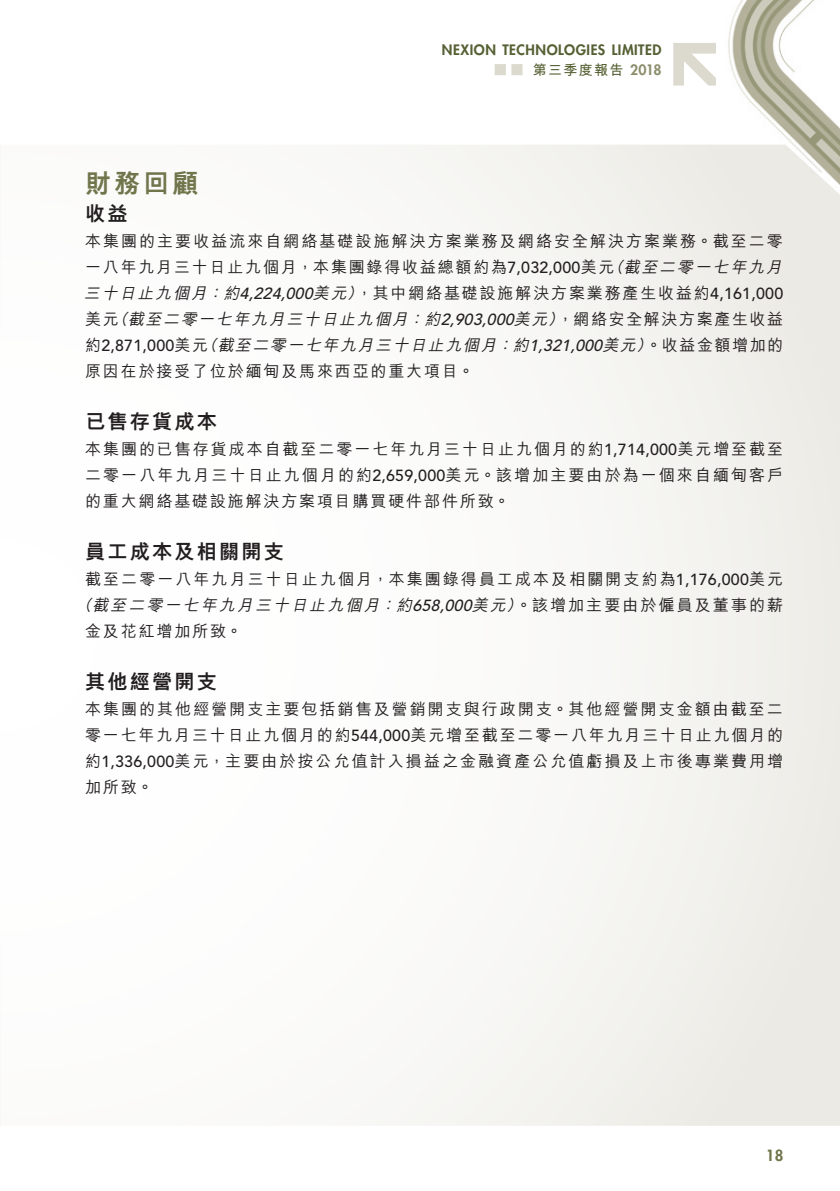
<style>
.page{position:relative;width:840px;height:1191px;background:#fff}
.page>*{position:absolute;margin:0;border:0;box-sizing:border-box;transform-origin:0 0}
._03_H1{font:800 26px "M Hei HK";color:#71754b}
._04___H2{font:800 20px "M Hei HK";letter-spacing:.115em;color:#231f20}
._01_Body_Text{font:500 16px/26px "M Hei HK";letter-spacing:.125em;color:#231f20}
._01_Body_Text-2{font:italic 500 16px "M Hei HK";color:#231f20}
._01_Body_Text-3{font:italic 500 16px "Avenir LT Std";color:#231f20}
._01_Body_Text-4{font:500 16px "M Hei HK";letter-spacing:.1em;color:#231f20}
._01_Body_Text-5{font:500 16px "M Hei HK";letter-spacing:.095em;color:#231f20}
.t1{font:800 15px "Futura Std";color:#71754b}
.t2{font:800 14px "Futura Std";letter-spacing:.04em;color:#556033}
.t3{font:700 14px "M Hei HK";letter-spacing:.1em;color:#556033}
.t4{font:800 14px "Futura Std";color:#8d8e6c}
.s1{font-style:italic}
.s2{font-family:"Avenir LT Std"}
</style>
<div class="page">
<svg style="left:368px;top:145px;width:471px;height:980px;fill:#f5f5f2"></svg>
<img style="left:723px;top:0;width:116px;height:234px">
<svg style="left:494px;top:64px;width:28px;height:11px"></svg>
<svg style="left:673px;top:43px;width:42px;height:43px"></svg>
<svg style="left:0;top:145px;width:1px;height:980px"></svg>
<p class="t2" style="left:441px;top:41px;width:56px">NEXION</p>
<p class="t2" style="left:502px;top:41px;width:104px">TECHNOLOGIES</p>
<p class="t2" style="left:611px;top:41px;width:51px">LIMITED</p>
<p class="t3" style="left:532px;top:59px;width:92px">第三季度報告</p>
<p class="t4" style="left:629px;top:61px;width:33px">2018</p>
<p class="_03_H1" style="left:85px;top:170px;width:114px">財務回顧</p>
<p class="_04___H2" style="left:85px;top:203px;width:44px">收益</p>
<p class="_01_Body_Text" style="left:85px;top:226px;width:702px;text-align:right">本集團的主要收益流來自網絡基礎設施解決方案業務及網絡安全解決方案業務。截至二零<span class="s1">截至二零一七年九月</span></p>
<p class="_01_Body_Text" style="left:347px;top:252px;width:437px;text-indent:-262px">一八年九月三十日止九個月，本集團錄得收益總額約為<span class="s2">7,032,000</span>美元<br>，<span class="s1">）</span>其中網絡基礎設施解決方案業務產生收益約<span class="s2">4,161,000</span></p>
<p class="_01_Body_Text-2" style="left:607px;top:255px;width:22px">（</p>
<p class="_01_Body_Text-2" style="left:313px;top:281px;width:40px">美元</p>
<p class="_01_Body_Text-2" style="left:84px;top:281px;width:129px">三十日止九個月</p>
<p class="_01_Body_Text-2" style="left:223px;top:281px;width:22px">約</p>
<p class="_01_Body_Text-3" style="left:239px;top:284px;width:79px">4,224,000</p>
<p class="_01_Body_Text-2" style="left:207px;top:281px;width:22px">：</p>
<p class="_01_Body_Text" style="left:85px;top:304px;width:35px">美元</p>
<p class="_01_Body_Text-2" style="left:128px;top:307px;width:286px">截至二零一七年九月三十日止九個月</p>
<p class="_01_Body_Text-2" style="left:112px;top:307px;width:22px">（</p>
<p class="_01_Body_Text-4" style="left:547px;top:307px;width:237px">，<span class="s1">）</span>網絡安全解決方案產生收益</p>
<p class="_01_Body_Text-2" style="left:513px;top:307px;width:39px">美元</p>
<p class="_01_Body_Text-2" style="left:424px;top:307px;width:22px">約</p>
<p class="_01_Body_Text-3" style="left:440px;top:310px;width:79px">2,903,000</p>
<p class="_01_Body_Text-2" style="left:408px;top:307px;width:22px">：</p>
<p class="_01_Body_Text-5" style="left:635px;top:333px;width:148px"><span class="s1">）</span>。收益金額增加的</p>
<p class="_01_Body_Text" style="left:85px;top:330px;width:390px">約<span class="s2">2,871,000</span>美元<br>原因在於接受了位於緬甸及馬來西亞的重大項目。</p>
<p class="_04___H2" style="left:85px;top:411px;width:133px">已售存貨成本</p>
<p class="_01_Body_Text" style="left:85px;top:434px;width:699px;text-align:justify">本集團的已售存貨成本自截至二零一七年九月三十日止九個月的約<span class="s2">1,714,000</span>美元增至截至二零一八年九月三十日止九個月的約<span class="s2">2,659,000</span>美元。該增加主要由於為一個來自緬甸客戶的重大網絡基礎設施解決方案項目購買硬件部件所致。</p>
<p class="_04___H2" style="left:85px;top:541px;width:200px">員工成本及相關開支</p>
<p class="_01_Body_Text" style="left:85px;top:564px;width:699px;text-align:right">截至二零一八年九月三十日止九個月，本集團錄得員工成本及相關開支約為<span class="s2">1,176,000</span>美元<span class="s1">）</span>。該增加主要由於僱員及董事的薪</p>
<p class="_01_Body_Text-2" style="left:602px;top:333px;width:39px">美元</p>
<p class="_01_Body_Text-2" style="left:217px;top:333px;width:285px">截至二零一七年九月三十日止九個月</p>
<p class="_01_Body_Text-2" style="left:512px;top:333px;width:22px">約</p>
<p class="_01_Body_Text-2" style="left:201px;top:333px;width:22px">（</p>
<p class="_01_Body_Text-3" style="left:529px;top:336px;width:79px">1,321,000</p>
<p class="_01_Body_Text-2" style="left:496px;top:333px;width:22px">：</p>
<p class="_01_Body_Text-2" style="left:471px;top:593px;width:40px">美元</p>
<p class="_01_Body_Text-2" style="left:92px;top:593px;width:293px">截至二零一七年九月三十日止九個月</p>
<p class="_01_Body_Text-2" style="left:396px;top:593px;width:22px">約</p>
<p class="_01_Body_Text" style="left:85px;top:590px;width:158px;text-indent:-9px"><span class="s1">（<br></span>金及花紅增加所致。</p>
<p class="_04___H2" style="left:85px;top:671px;width:133px">其他經營開支</p>
<p class="_01_Body_Text" style="left:85px;top:694px;width:699px;text-align:justify">本集團的其他經營開支主要包括銷售及營銷開支與行政開支。其他經營開支金額由截至二零一七年九月三十日止九個月的約<span class="s2">544,000</span>美元增至截至二零一八年九月三十日止九個月的約<span class="s2">1,336,000</span>美元，主要由於按公允值計入損益之金融資產公允值虧損及上市後專業費用增加所致。</p>
<p class="_01_Body_Text-3" style="left:412px;top:596px;width:65px">658,000</p>
<p class="_01_Body_Text-2" style="left:379px;top:593px;width:22px">：</p>
<p class="t1" style="left:765px;top:1145px;width:19px">18</p>
</div>
